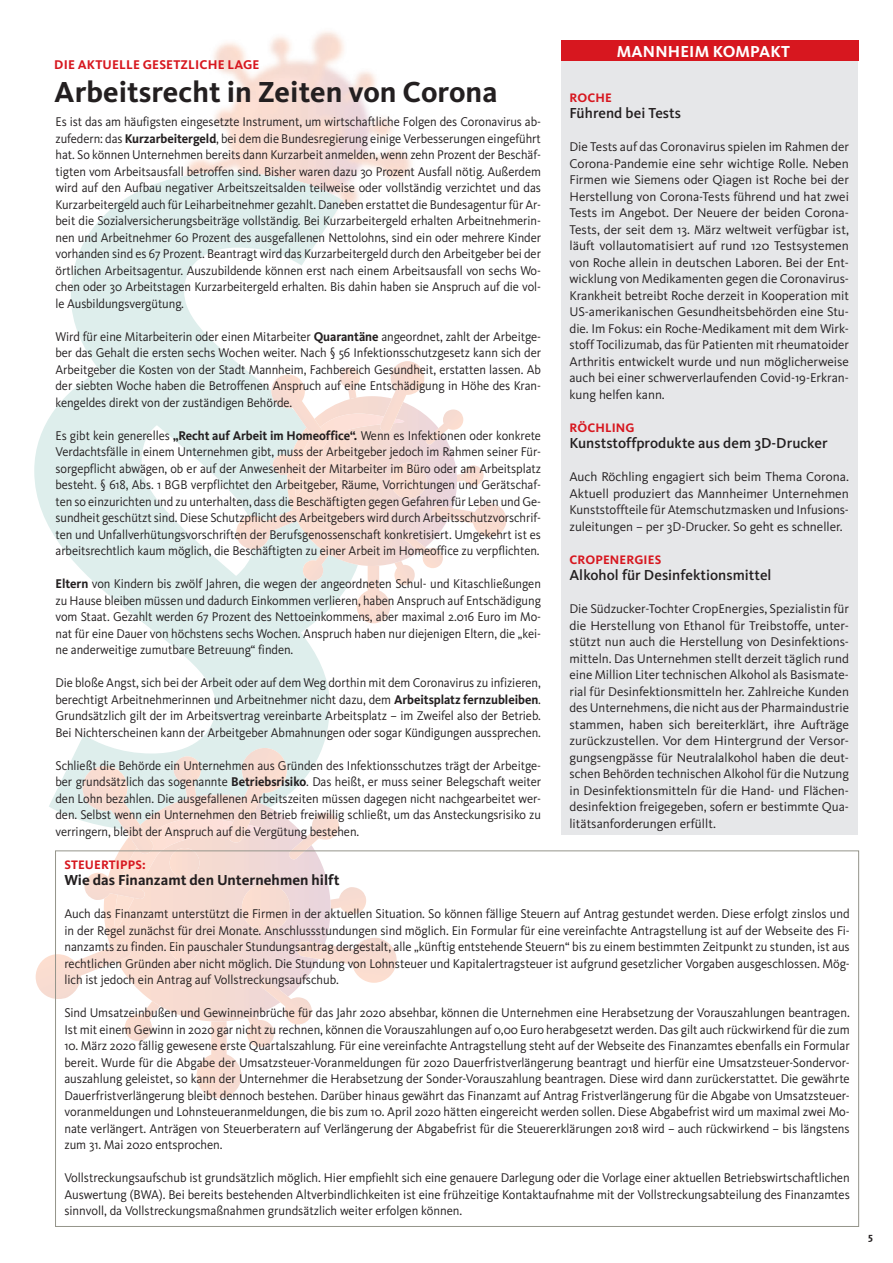
<style>
.page{position:relative;width:893px;height:1263px;background:#fff}
.page>*{position:absolute;margin:0;border:0;box-sizing:border-box;transform-origin:0 0}
.t1{font:700 30px "Kievit OT";color:#231f20}
.t2{font:700 16.5px "Kievit OT";letter-spacing:.01em;color:#fff}
.t3{font:500 15px "Kievit OT";color:#231f20}
.t4{font:700 15px "Kievit OT";color:#231f20}
.t5{font:13.2px/16.5px "Kievit OT";letter-spacing:-.005em;color:#231f20;text-align:justify;scale:.95 1}
.t6{font:13.2px/16.5px "Kievit OT";letter-spacing:-.005em;color:#231f20;text-align:justify;scale:.96 1}
.t7{font:13.2px/16.5px "Kievit OT";letter-spacing:-.005em;color:#231f20;text-align:justify}
.t8{font:700 13.2px "Kievit OT";letter-spacing:.01em;color:#d7171f}
.t9{font:700 12.75px "Kievit OT";letter-spacing:.01em;color:#d7171f}
.t10{font:700 10.5px "Kievit OT";color:#231f20}
.s1{font-weight:700}
</style>
<div class="page">
<svg style="left:34px;top:172px;width:324px;height:649px;fill:#deeeec"></svg>
<div style="left:170px;top:932px;width:29px;height:29px;background:#f9dcd1;border-radius:15px"></div>
<div style="left:242px;top:883px;width:48px;height:49px;background:#f9dcd1;border-radius:24px"></div>
<svg style="left:36px;top:942px;width:124px;height:99px"></svg>
<svg style="left:83px;top:748px;width:283px;height:180px"></svg>
<svg style="left:197px;top:938px;width:200px;height:160px"></svg>
<div style="left:336px;top:499px;width:23px;height:22px;background:#f9dcd1;border-radius:11px"></div>
<div style="left:391px;top:463px;width:36px;height:36px;background:#f9dcd1;border-radius:18px"></div>
<svg style="left:236px;top:507px;width:93px;height:74px;background:#ebe8e2"></svg>
<svg style="left:271px;top:361px;width:213px;height:135px"></svg>
<svg style="left:357px;top:503px;width:149px;height:120px"></svg>
<div style="left:561px;top:51px;width:296px;height:784px;background:#e6e7e9"></div>
<div style="left:561px;top:40px;width:298px;height:21px;background:#d7171f"></div>
<p class="t8" style="left:54px;top:56px;width:207px">DIE AKTUELLE GESETZLICHE LAGE</p>
<h1 class="t1" style="left:54px;top:74px;width:445px">Arbeitsrecht in Zeiten von Corona</h1>
<p class="t5" style="left:56px;top:114px;width:513px">Es ist das am häufigsten eingesetzte Instrument, um wirtschaftliche Folgen des Coronavirus ab&shy;zufedern: das <span class="s1">Kurzarbeitergeld</span>, bei dem die Bundesregierung einige Verbesserungen eingeführt hat. So können Unternehmen bereits dann Kurzarbeit anmelden, wenn zehn Prozent der Beschäf&shy;tigten vom Arbeitsausfall betroffen sind. Bisher waren dazu 30 Prozent Ausfall nötig. Außerdem wird auf den Aufbau negativer Arbeitszeitsalden teilweise oder vollständig verzichtet und das Kurzarbeitergeld auch für Leiharbeitnehmer gezahlt. Daneben erstattet die Bundesagentur für Ar&shy;beit die Sozialversicherungsbeiträge vollständig. Bei Kurzarbeitergeld erhalten Arbeitnehmerin&shy;nen und Arbeitnehmer 60 Prozent des ausgefallenen Nettolohns, sind ein oder mehrere Kinder vorhanden sind es 67 Prozent. Beantragt wird das Kurzarbeitergeld durch den Arbeitgeber bei der örtlichen Arbeitsagentur. Auszubildende können erst nach einem Arbeitsausfall von sechs Wo&shy;chen oder 30 Arbeitstagen Kurzarbeitergeld erhalten. Bis dahin haben sie Anspruch auf die vol&shy;le Ausbildungsvergütung.</p>
<p class="t5" style="left:56px;top:328px;width:513px">Wird für eine Mitarbeiterin oder einen Mitarbeiter <span class="s1">Quarantäne</span> angeordnet, zahlt der Arbeitge&shy;ber das Gehalt die ersten sechs Wochen weiter. Nach § 56 Infektionsschutzgesetz kann sich der Arbeitgeber die Kosten von der Stadt Mannheim, Fachbereich Gesundheit, erstatten lassen. Ab der siebten Woche haben die Betroffenen Anspruch auf eine Entschädigung in Höhe des Kran&shy;kengeldes direkt von der zuständigen Behörde.</p>
<p class="t5" style="left:56px;top:427px;width:513px">Es gibt kein generelles <span class="s1">„Recht auf Arbeit im Homeoffice“.</span> Wenn es Infektionen oder konkrete Verdachtsfälle in einem Unternehmen gibt, muss der Arbeitgeber jedoch im Rahmen seiner Für&shy;sorgepflicht abwägen, ob er auf der Anwesenheit der Mitarbeiter im Büro oder am Arbeitsplatz besteht. § 618, Abs. 1 BGB verpflichtet den Arbeitgeber, Räume, Vorrichtungen und Gerätschaf&shy;ten so einzurichten und zu unterhalten, dass die Beschäftigten gegen Gefahren für Leben und Ge&shy;sundheit geschützt sind. Diese Schutzpflicht des Arbeitgebers wird durch Arbeitsschutzvorschrif&shy;ten und Unfallverhütungsvorschriften der Berufsgenossenschaft konkretisiert. Umgekehrt ist es arbeitsrechtlich kaum möglich, die Beschäftigten zu einer Arbeit im Homeoffice zu verpflichten.</p>
<p class="t5" style="left:56px;top:576px;width:513px"><span class="s1">Eltern</span> von Kindern bis zwölf Jahren, die wegen der angeordneten Schul- und Kitaschließungen zu Hause bleiben müssen und dadurch Einkommen verlieren, haben Anspruch auf Entschädigung vom Staat. Gezahlt werden 67 Prozent des Nettoeinkommens, aber maximal 2.016 Euro im Mo&shy;nat für eine Dauer von höchstens sechs Wochen. Anspruch haben nur diejenigen Eltern, die „kei&shy;ne anderweitige zumutbare Betreuung“ finden.</p>
<p class="t5" style="left:56px;top:675px;width:513px">Die bloße Angst, sich bei der Arbeit oder auf dem Weg dorthin mit dem Coronavirus zu infizieren, berechtigt Arbeitnehmerinnen und Arbeitnehmer nicht dazu, dem <span class="s1">Arbeitsplatz fernzubleiben</span>.<br>Grundsätzlich gilt der im Arbeitsvertrag vereinbarte Arbeitsplatz – im Zweifel also der Betrieb.<br>Bei Nichterscheinen kann der Arbeitgeber Abmahnungen oder sogar Kündigungen aussprechen.</p>
<p class="t5" style="left:56px;top:757px;width:513px">Schließt die Behörde ein Unternehmen aus Gründen des Infektionsschutzes trägt der Arbeitge&shy;ber grundsätzlich das sogenannte <span class="s1">Betriebsrisiko</span>. Das heißt, er muss seiner Belegschaft weiter den Lohn bezahlen. Die ausgefallenen Arbeitszeiten müssen dagegen nicht nachgearbeitet wer&shy;den. Selbst wenn ein Unternehmen den Betrieb freiwillig schließt, um das Ansteckungsrisiko zu verringern, bleibt der Anspruch auf die Vergütung bestehen.</p>
<p class="t2" style="left:617px;top:42px;width:175px">MANNHEIM KOMPAKT</p>
<p class="t9" style="left:570px;top:90px;width:44px">ROCHE</p>
<p class="t3" style="left:569px;top:104px;width:113px">Führend bei Tests</p>
<p class="t7" style="left:569px;top:139px;width:281px">Die Tests auf das Coronavirus spielen im Rahmen der Corona-Pandemie eine sehr wichtige Rolle. Neben Firmen wie Siemens oder Qiagen ist Roche bei der Herstellung von Corona-Tests führend und hat zwei Tests im Angebot. Der Neuere der beiden Corona-Tests, der seit dem 13. März weltweit verfügbar ist, läuft vollautomatisiert auf rund 120 Testsystemen von Roche allein in deutschen Laboren. Bei der Ent&shy;wicklung von Medikamenten gegen die Coronavirus-Krankheit betreibt Roche derzeit in Kooperation mit US-amerikanischen Gesundheitsbehörden eine Stu&shy;die. Im Fokus: ein Roche-Medikament mit dem Wirk&shy;stoff Tocilizumab, das für Patienten mit rheumatoider Arthritis entwickelt wurde und nun möglicherweise auch bei einer schwerverlaufenden Covid-19-Erkran&shy;kung helfen kann.</p>
<p class="t9" style="left:570px;top:420px;width:67px">RÖCHLING</p>
<p class="t3" style="left:569px;top:434px;width:260px">Kunststoffprodukte aus dem 3D-Drucker</p>
<p class="t7" style="left:569px;top:469px;width:281px">Auch Röchling engagiert sich beim Thema Corona.<br>Aktuell produziert das Mannheimer Unternehmen Kunststoffteile für Atemschutzmasken und Infusions&shy;zuleitungen – per 3D-Drucker. So geht es schneller.</p>
<p class="t9" style="left:570px;top:552px;width:93px">CROPENERGIES</p>
<p class="t3" style="left:569px;top:566px;width:204px">Alkohol für Desinfektionsmittel</p>
<p class="t7" style="left:569px;top:601px;width:281px">Die Südzucker-Tochter CropEnergies, Spezialistin für die Herstellung von Ethanol für Treibstoffe, unter&shy;stützt nun auch die Herstellung von Desinfektions&shy;mitteln. Das Unternehmen stellt derzeit täglich rund eine Million Liter technischen Alkohol als Basismate&shy;rial für Desinfektionsmitteln her. Zahlreiche Kunden des Unternehmens, die nicht aus der Pharmaindustrie stammen, haben sich bereiterklärt, ihre Aufträge zurückzustellen. Vor dem Hintergrund der Versor&shy;gungsengpässe für Neutralalkohol haben die deut&shy;schen Behörden technischen Alkohol für die Nutzung in Desinfektionsmitteln für die Hand- und Flächen&shy;desinfektion freigegeben, sofern er bestimmte Qua&shy;litätsanforderungen erfüllt.</p>
<p class="t9" style="left:64px;top:857px;width:83px">STEUERTIPPS:</p>
<p class="t4" style="left:64px;top:872px;width:277px">Wie das Finanzamt den Unternehmen hilft</p>
<p class="t6" style="left:64px;top:906px;width:820px">Auch das Finanzamt unterstützt die Firmen in der aktuellen Situation. So können fällige Steuern auf Antrag gestundet werden. Diese erfolgt zinslos und in der Regel zunächst für drei Monate. Anschlussstundungen sind möglich. Ein Formular für eine vereinfachte Antragstellung ist auf der Webseite des Fi&shy;nanzamts zu finden. Ein pauschaler Stundungsantrag dergestalt, alle „künftig entstehende Steuern“ bis zu einem bestimmten Zeitpunkt zu stunden, ist aus rechtlichen Gründen aber nicht möglich. Die Stundung von Lohnsteuer und Kapitalertragsteuer ist aufgrund gesetzlicher Vorgaben ausgeschlossen. Mög&shy;lich ist jedoch ein Antrag auf Vollstreckungsaufschub.</p>
<p class="t6" style="left:64px;top:1005px;width:820px">Sind Umsatzeinbußen und Gewinneinbrüche für das Jahr 2020 absehbar, können die Unternehmen eine Herabsetzung der Vorauszahlungen beantragen.<br>Ist mit einem Gewinn in 2020 gar nicht zu rechnen, können die Vorauszahlungen auf 0,00 Euro herabgesetzt werden. Das gilt auch rückwirkend für die zum</p>
<p class="t6" style="left:64px;top:1038px;width:820px">10. März 2020 fällig gewesene erste Quartalszahlung. Für eine vereinfachte Antragstellung steht auf der Webseite des Finanzamtes ebenfalls ein Formular bereit. Wurde für die Abgabe der Umsatzsteuer-Voranmeldungen für 2020 Dauerfristverlängerung beantragt und hierfür eine Umsatzsteuer-Sondervor&shy;auszahlung geleistet, so kann der Unternehmer die Herabsetzung der Sonder-Vorauszahlung beantragen. Diese wird dann zurückerstattet. Die gewährte Dauerfristverlängerung bleibt dennoch bestehen. Darüber hinaus gewährt das Finanzamt auf Antrag Fristverlängerung für die Abgabe von Umsatzsteuer&shy;voranmeldungen und Lohnsteueranmeldungen, die bis zum 10. April 2020 hätten eingereicht werden sollen. Diese Abgabefrist wird um maximal zwei Mo&shy;nate verlängert. Anträgen von Steuerberatern auf Verlängerung der Abgabefrist für die Steuererklärungen 2018 wird – auch rückwirkend – bis längstens zum 31. Mai 2020 entsprochen.</p>
<p class="t6" style="left:64px;top:1170px;width:820px">Vollstreckungsaufschub ist grundsätzlich möglich. Hier empfiehlt sich eine genauere Darlegung oder die Vorlage einer aktuellen Betriebswirtschaftlichen Auswertung (BWA). Bei bereits bestehenden Altverbindlichkeiten ist eine frühzeitige Kontaktaufnahme mit der Vollstreckungsabteilung des Finanzamtes sinnvoll, da Vollstreckungsmaßnahmen grundsätzlich weiter erfolgen können.</p>
<p class="t10" style="left:868px;top:1230px;width:6px">5</p>
</div>
